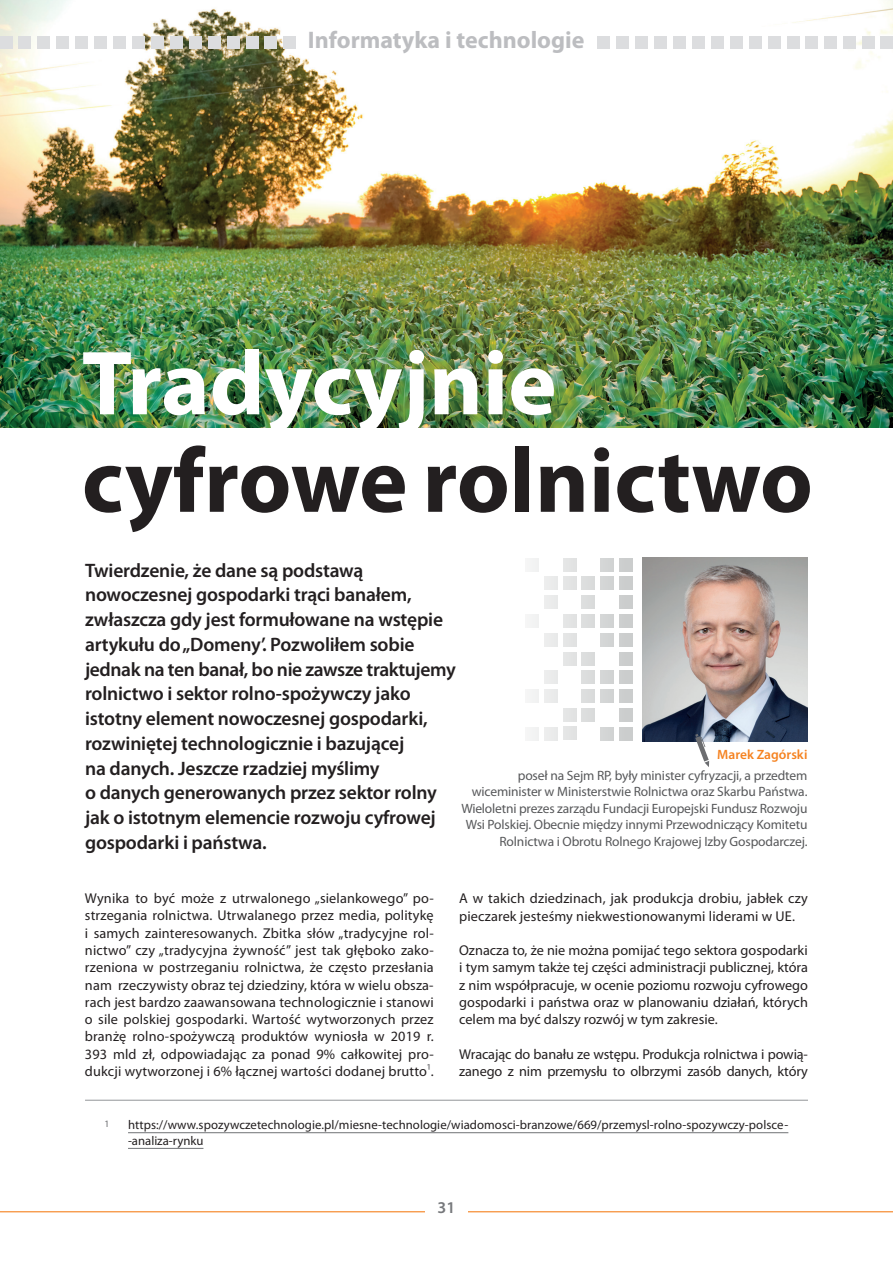
<style>
.page{position:relative;width:893px;height:1263px;background:#fff}
.page>*{position:absolute;margin:0;border:0;box-sizing:border-box;transform-origin:0 0}
.t1{font:700 91.95px "Myriad Pro";color:#231f20}
.t2{font:700 91.95px "Myriad Pro";color:#fff}
.t3{font:700 24px "Myriad Pro";color:#bcbdc0}
.t4{font:600 19.5px/24.8px "Myriad Pro";letter-spacing:-.01em;color:#231f20}
.t5{font:600 16.5px "Myriad Pro";color:#76787b}
.t6{font:14.25px/17.2px "Myriad Pro";letter-spacing:.005em;color:#231f20;text-align:justify}
.t7{font:13.5px/16.5px "Myriad Pro";letter-spacing:-.01em;color:#57585a;text-align:right}
.t8{font:600 13.5px "Myriad Pro";color:#f58220}
.t9{font:12.75px/15.8px "Myriad Pro";letter-spacing:.005em;color:#231f20}
.t10{font:9.75px "Myriad Pro";color:#6c6d70}
.s1{color:#6c6d70}
</style>
<div class="page">
<hr style="left:0;top:1211px;width:893px;height:1px;background:#f58220">
<div style="left:425px;top:1195px;width:43px;height:23px;background:#fff"></div>
<img style="left:0;top:0;width:893px;height:428px">
<div style="left:862px;top:36px;width:13px;height:13px;background:#dcdddf"></div>
<div style="left:843px;top:36px;width:13px;height:13px;background:#dcdddf"></div>
<div style="left:805px;top:36px;width:13px;height:13px;background:#dcdddf"></div>
<div style="left:787px;top:36px;width:12px;height:13px;background:#dcdddf"></div>
<div style="left:768px;top:36px;width:12px;height:13px;background:#dcdddf"></div>
<div style="left:635px;top:36px;width:13px;height:13px;background:#dcdddf"></div>
<div style="left:597px;top:36px;width:13px;height:13px;background:#dcdddf"></div>
<div style="left:616px;top:36px;width:13px;height:13px;background:#dcdddf"></div>
<div style="left:711px;top:36px;width:13px;height:13px;background:#dcdddf"></div>
<div style="left:692px;top:36px;width:13px;height:13px;background:#dcdddf"></div>
<div style="left:654px;top:36px;width:13px;height:13px;background:#dcdddf"></div>
<div style="left:730px;top:36px;width:12px;height:13px;background:#dcdddf"></div>
<div style="left:673px;top:36px;width:12px;height:13px;background:#dcdddf"></div>
<div style="left:749px;top:36px;width:12px;height:13px;background:#dcdddf"></div>
<div style="left:824px;top:36px;width:13px;height:13px;background:#dcdddf"></div>
<div style="left:880px;top:36px;width:13px;height:13px;background:#dcdddf"></div>
<div style="left:283px;top:36px;width:13px;height:13px;background:#dcdddf"></div>
<div style="left:227px;top:36px;width:13px;height:13px;background:#dcdddf"></div>
<div style="left:246px;top:36px;width:12px;height:13px;background:#dcdddf"></div>
<div style="left:113px;top:36px;width:13px;height:13px;background:#dcdddf"></div>
<div style="left:75px;top:36px;width:13px;height:13px;background:#dcdddf"></div>
<div style="left:37px;top:36px;width:13px;height:13px;background:#dcdddf"></div>
<div style="left:18px;top:36px;width:13px;height:13px;background:#dcdddf"></div>
<div style="left:0;top:36px;width:13px;height:13px;background:#dcdddf"></div>
<div style="left:56px;top:36px;width:13px;height:13px;background:#dcdddf"></div>
<div style="left:94px;top:36px;width:13px;height:13px;background:#dcdddf"></div>
<div style="left:189px;top:36px;width:13px;height:12px;background:#dcdddf"></div>
<div style="left:170px;top:36px;width:13px;height:13px;background:#dcdddf"></div>
<div style="left:132px;top:36px;width:13px;height:13px;background:#dcdddf"></div>
<div style="left:151px;top:36px;width:13px;height:13px;background:#dcdddf"></div>
<div style="left:265px;top:36px;width:12px;height:13px;background:#dcdddf"></div>
<div style="left:208px;top:36px;width:13px;height:13px;background:#dcdddf"></div>
<img style="left:643px;top:557px;width:165px;height:184px">
<svg style="left:695px;top:734px;width:14px;height:33px"></svg>
<div style="left:619px;top:577px;width:13px;height:13px;background:#cbcdcd"></div>
<div style="left:619px;top:633px;width:13px;height:13px;background:#cbcdcd"></div>
<div style="left:619px;top:614px;width:13px;height:14px;background:#cbcdcd"></div>
<div style="left:619px;top:670px;width:13px;height:14px;background:#cbcdcd"></div>
<div style="left:619px;top:689px;width:13px;height:14px;background:#cbcdcd"></div>
<div style="left:619px;top:727px;width:13px;height:13px;background:#cbcdcd"></div>
<div style="left:619px;top:708px;width:13px;height:13px;background:#cbcdcd"></div>
<div style="left:619px;top:595px;width:13px;height:14px;background:#cbcdcd"></div>
<div style="left:619px;top:558px;width:13px;height:13px;background:#cbcdcd"></div>
<div style="left:600px;top:577px;width:14px;height:13px;background:#d3d5d5"></div>
<div style="left:600px;top:633px;width:14px;height:13px;background:#d3d5d5"></div>
<div style="left:600px;top:614px;width:14px;height:14px;background:#d3d5d5"></div>
<div style="left:600px;top:670px;width:14px;height:14px;background:#d3d5d5"></div>
<div style="left:600px;top:689px;width:14px;height:14px;background:#d3d5d5"></div>
<div style="left:600px;top:727px;width:14px;height:13px;background:#d3d5d5"></div>
<div style="left:544px;top:689px;width:13px;height:14px;background:#ebecec"></div>
<div style="left:544px;top:727px;width:13px;height:13px;background:#ebecec"></div>
<div style="left:600px;top:558px;width:14px;height:13px;background:#d3d5d5"></div>
<div style="left:582px;top:577px;width:13px;height:13px;background:#dbdcdc"></div>
<div style="left:582px;top:614px;width:13px;height:14px;background:#dbdcdc"></div>
<div style="left:582px;top:670px;width:13px;height:14px;background:#dbdcdc"></div>
<div style="left:582px;top:689px;width:13px;height:14px;background:#dbdcdc"></div>
<div style="left:582px;top:708px;width:13px;height:13px;background:#dbdcdc"></div>
<div style="left:563px;top:708px;width:13px;height:13px;background:#e3e4e4"></div>
<div style="left:525px;top:689px;width:14px;height:14px;background:#f3f3f3"></div>
<div style="left:544px;top:670px;width:14px;height:14px;background:#ebebeb"></div>
<div style="left:582px;top:652px;width:13px;height:13px;background:#dbdcdc"></div>
<div style="left:619px;top:652px;width:14px;height:13px;background:#cbcdcd"></div>
<div style="left:582px;top:595px;width:13px;height:14px;background:#dbdcdc"></div>
<div style="left:563px;top:577px;width:13px;height:13px;background:#e3e4e4"></div>
<div style="left:563px;top:633px;width:13px;height:13px;background:#e3e4e4"></div>
<div style="left:563px;top:614px;width:13px;height:14px;background:#e3e4e4"></div>
<div style="left:563px;top:652px;width:13px;height:13px;background:#e3e4e4"></div>
<div style="left:525px;top:614px;width:14px;height:14px;background:#f3f3f3"></div>
<div style="left:544px;top:577px;width:13px;height:13px;background:#ebecec"></div>
<div style="left:544px;top:633px;width:13px;height:13px;background:#ebecec"></div>
<div style="left:544px;top:595px;width:13px;height:14px;background:#ebecec"></div>
<div style="left:563px;top:558px;width:13px;height:13px;background:#e3e4e4"></div>
<div style="left:525px;top:558px;width:14px;height:14px;background:#f3f3f3"></div>
<div style="left:525px;top:727px;width:14px;height:14px;background:#f3f3f3"></div>
<div style="left:563px;top:726px;width:13px;height:14px;background:#e3e4e4"></div>
<hr style="left:85px;top:1100px;width:723px;height:1px;background:#939598">
<hr style="left:128px;top:1132px;width:660px;height:1px;background:#808285">
<hr style="left:128px;top:1148px;width:75px;height:1px;background:#808285">
<h2 class="t3" style="left:308px;top:25px;width:278px">Informatyka i technologie</h2>
<h1 class="t2" style="left:82px;top:323px;width:476px">Tradycyjnie</h1>
<h1 class="t1" style="left:82px;top:421px;width:733px">cyfrowe rolnictwo</h1>
<p class="t4" style="left:85px;top:557px;width:372px">Twierdzenie, że dane są podstawą nowoczesnej gospodarki trąci banałem, zwłaszcza gdy jest formułowane na wstępie artykułu do „Domeny’. Pozwoliłem sobie jednak na ten banał, bo nie zawsze traktujemy rolnictwo i sektor rolno-spożywczy jako istotny element nowoczesnej gospodarki, rozwiniętej technologicznie i bazującej<br>na danych. Jeszcze rzadziej myślimy<br>o danych generowanych przez sektor rolny jak o istotnym elemencie rozwoju cyfrowej gospodarki i państwa.</p>
<p class="t8" style="left:717px;top:746px;width:92px">Marek Zagórski</p>
<p class="t7" style="left:461px;top:767px;width:348px">poseł na Sejm RP, były minister cyfryzacji, a przedtem wiceminister w Ministerstwie Rolnictwa oraz Skarbu Państwa.<br>Wieloletni prezes zarządu Fundacji Europejski Fundusz Rozwoju Wsi Polskiej. Obecnie między innymi Przewodniczący Komitetu Rolnictwa i Obrotu Rolnego Krajowej Izby Gospodarczej.</p>
<p class="t6" style="left:85px;top:889px;width:350px">Wynika to być może z utrwalonego „sielankowego” po&shy;strzegania rolnictwa. Utrwalanego przez media, politykę i samych zainteresowanych. Zbitka słów „tradycyjne rol&shy;nictwo” czy „tradycyjna żywność” jest tak głęboko zako&shy;rzeniona w postrzeganiu rolnictwa, że często przesłania nam rzeczywisty obraz tej dziedziny, która w wielu obsza&shy;rach jest bardzo zaawansowana technologicznie i stanowi o sile polskiej gospodarki. Wartość wytworzonych przez branżę rolno-spożywczą produktów wyniosła w 2019 r.<br>393 mld zł, odpowiadając za ponad 9% całkowitej pro&shy;dukcji wytworzonej i 6% łącznej wartości dodanej brutto<span class="s1">1</span>.</p>
<p class="t6" style="left:459px;top:890px;width:350px">A w takich dziedzinach, jak produkcja drobiu, jabłek czy pieczarek jesteśmy niekwestionowanymi liderami w UE.</p>
<p class="t6" style="left:459px;top:941px;width:350px">Oznacza to, że nie można pomijać tego sektora gospodarki i tym samym także tej części administracji publicznej, która z nim współpracuje, w ocenie poziomu rozwoju cyfrowego gospodarki i państwa oraz w planowaniu działań, których celem ma być dalszy rozwój w tym zakresie.</p>
<p class="t6" style="left:459px;top:1045px;width:350px">Wracając do banału ze wstępu. Produkcja rolnictwa i powią&shy;zanego z nim przemysłu to olbrzymi zasób danych, który</p>
<p class="t10" style="left:105px;top:1117px;width:7px">1</p>
<p class="t9" style="left:128px;top:1116px;width:662px">https://www.spozywczetechnologie.pl/miesne-technologie/wiadomosci-branzowe/669/przemysl-rolno-spozywczy-polsce--analiza-rynku</p>
<p class="t5" style="left:438px;top:1197px;width:19px">31</p>
</div>
